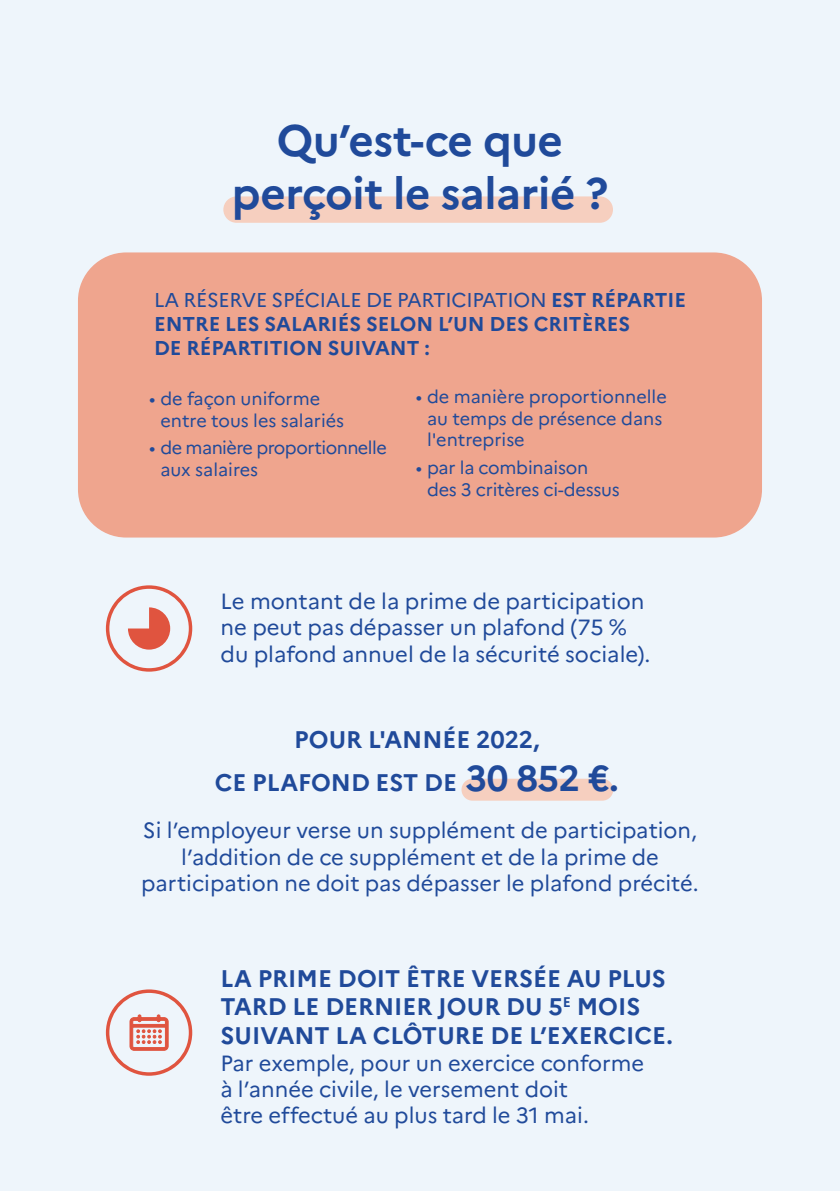
<style>
.page{position:relative;width:840px;height:1191px;background:#fff}
.page>*{position:absolute;margin:0;border:0;box-sizing:border-box;transform-origin:0 0}
.t1{font:700 44px/52.8px "Marianne";letter-spacing:-.01em;color:#204a9a;text-align:center}
.t2{font:700 24px/28.8px "Marianne";color:#204a9a;text-align:center}
.t3{font:22px/26.4px "Marianne";color:#204a9a}
.t4{font:700 20px/24px "Marianne";color:#204a9a}
.t5{font:18px/21.6px "Marianne";letter-spacing:-.005em;color:#204a9a}
.t6{font:18px/21.6px "Marianne";letter-spacing:-.03em;color:#204a9a}
.s1{font-weight:400}
.s2{font-size:36px}
</style>
<div class="page">
<div style="left:0;top:0;width:839px;height:1191px;background:#eef5fb"></div>
<div style="left:78px;top:252px;width:683px;height:285px;background:#efa58e;border-radius:48px"></div>
<div style="left:223px;top:196px;width:389px;height:27px;background:#f6cfbf;border-radius:13px"></div>
<svg style="left:106px;top:585px;width:86px;height:86px"></svg>
<div style="left:461px;top:778px;width:152px;height:22px;background:#f6cfbf;border-radius:11px"></div>
<svg style="left:106px;top:989px;width:86px;height:86px"></svg>
<h1 class="t1" style="left:231px;top:114px;width:378px">Qu’est-ce que perçoit le salarié ?</h1>
<p class="t4" style="left:154px;top:288px;width:533px"><span class="s1">LA RÉSERVE SPÉCIALE DE PARTICIPATION</span> EST RÉPARTIE<br>ENTRE LES SALARIÉS SELON L’UN DES CRITÈRES<br>DE RÉPARTITION SUIVANT :</p>
<p class="t5" style="left:160px;top:388px;width:185px;text-indent:-11px">• de façon uniforme entre tous les salariés</p>
<p class="t6" style="left:160px;top:437px;width:228px;text-indent:-11px">• de manière proportionnelle aux salaires</p>
<p class="t5" style="left:427px;top:386px;width:241px;text-indent:-11px">• de manière proportionnelle au temps de présence dans l'entreprise</p>
<p class="t5" style="left:427px;top:457px;width:194px;text-indent:-11px">• par la combinaison des 3 critères ci-dessus</p>
<p class="t3" style="left:220px;top:587px;width:431px">Le montant de la prime de participation ne peut pas dépasser un plafond (75 % du plafond annuel de la sécurité sociale).</p>
<p class="t2" style="left:215px;top:717px;width:405px;line-height:43.2px">POUR L'ANNÉE 2022,<br>CE PLAFOND EST DE <span class="s2">30 852 €.</span></p>
<p class="t3" style="left:141px;top:817px;width:558px;text-align:center">Si l’employeur verse un supplément de participation, l’addition de ce supplément et de la prime de participation ne doit pas dépasser le plafond précité.</p>
<p class="t2" style="left:220px;top:963px;width:453px;text-align:left">LA PRIME DOIT ÊTRE VERSÉE AU PLUS<br>TARD LE DERNIER JOUR DU 5<sup>E</sup> MOIS<br>SUIVANT LA CLÔTURE DE L’EXERCICE.</p>
<p class="t3" style="left:220px;top:1049px;width:425px">Par exemple, pour un exercice conforme à l’année civile, le versement doit<br>être effectué au plus tard le 31 mai.</p>
</div>
